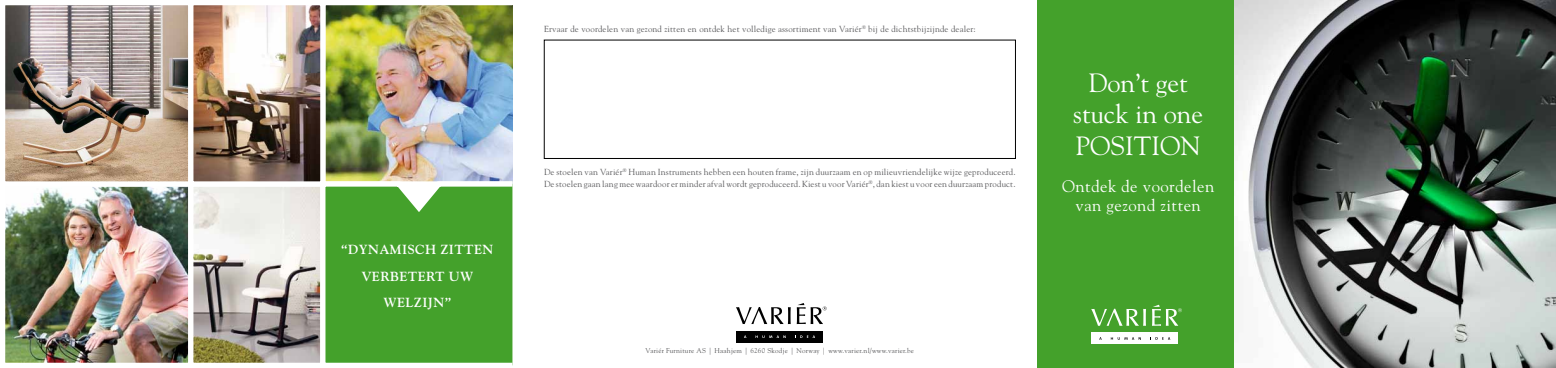
<style>
.page{position:relative;width:1556px;height:368px;background:#fff}
.page>*{position:absolute;margin:0;border:0;box-sizing:border-box;transform-origin:0 0}
.t1{font:26.25px/31.5px "Goudy";color:#fff;text-align:center}
.t2{font:16.62px/19.2px "Goudy";letter-spacing:.03em;color:#fff;text-align:center}
.t3{font:700 13.12px/26.2px "Goudy";letter-spacing:.03em;color:#fff;text-align:center}
.t4{font:8.75px/11.2px "Goudy";letter-spacing:.02em;color:#58585a}
.t5{font:7px "Goudy";letter-spacing:.03em;color:#58585a}
</style>
<div class="page">
<div style="left:1037px;top:0;width:200px;height:367px;background:#44a12b"></div>
<img style="left:1234px;top:0;width:321px;height:367px">
<div style="left:1091px;top:332px;width:87px;height:11px;background:#fff"></div>
<svg style="left:1110px;top:337px;width:30px;height:2px"></svg>
<svg style="left:1150px;top:337px;width:20px;height:2px"></svg>
<svg style="left:1091px;top:308px;width:54px;height:17px"></svg>
<svg style="left:1152px;top:304px;width:29px;height:21px"></svg>
<img style="left:326px;top:6px;width:183px;height:172px">
<div style="left:320px;top:0;width:195px;height:186px;border:5px solid #fff"></div>
<img style="left:6px;top:6px;width:313px;height:355px">
<div style="left:0;top:181px;width:193px;height:186px;border:5px solid #fff"></div>
<div style="left:736px;top:330px;width:87px;height:12px;background:#000"></div>
<svg style="left:755px;top:335px;width:30px;height:2px"></svg>
<svg style="left:795px;top:335px;width:20px;height:2px"></svg>
<svg style="left:736px;top:307px;width:54px;height:16px"></svg>
<svg style="left:796px;top:303px;width:30px;height:20px"></svg>
<div style="left:0;top:0;width:193px;height:186px;border:5px solid #fff"></div>
<div style="left:188px;top:181px;width:137px;height:186px;border:5px solid #fff"></div>
<div style="left:188px;top:0;width:137px;height:186px;border:5px solid #fff"></div>
<svg style="left:317px;top:178px;width:198px;height:189px;background:#57a840"></svg>
<h3 class="t3" style="left:341px;top:236px;width:150px">“DYNAMISCH ZITTEN<br>VERBETERT UW<br>WELZIJN ”</h3>
<p class="t4" style="left:544px;top:23px;width:433px">Ervaar de voordelen van gezond zitten en ontdek het volledige assortiment van Variér<sup>®</sup> bij de dichtstbijzijnde dealer:</p>
<p class="t4" style="left:544px;top:166px;width:473px">De stoelen van Variér<sup>®</sup> Human Instruments hebben een houten frame, zijn duurzaam en op milieuvriendelijke wijze geproduceerd.<br>De stoelen gaan lang mee waardoor er minder afval wordt geproduceerd. Kiest u voor Variér<sup>®</sup>, dan kiest u voor een duurzaam product.</p>
<h1 class="t1" style="left:1073px;top:67px;width:131px">Don’t get stuck in one position</h1>
<h2 class="t2" style="left:1062px;top:176px;width:154px">Ontdek de voordelen van gezond zitten</h2>
<p class="t5" style="left:645px;top:346px;width:270px">Variér Furniture AS | Haahjem | 6260 Skodje | Norway | www.varier.nl/www.varier.be</p>
</div>
